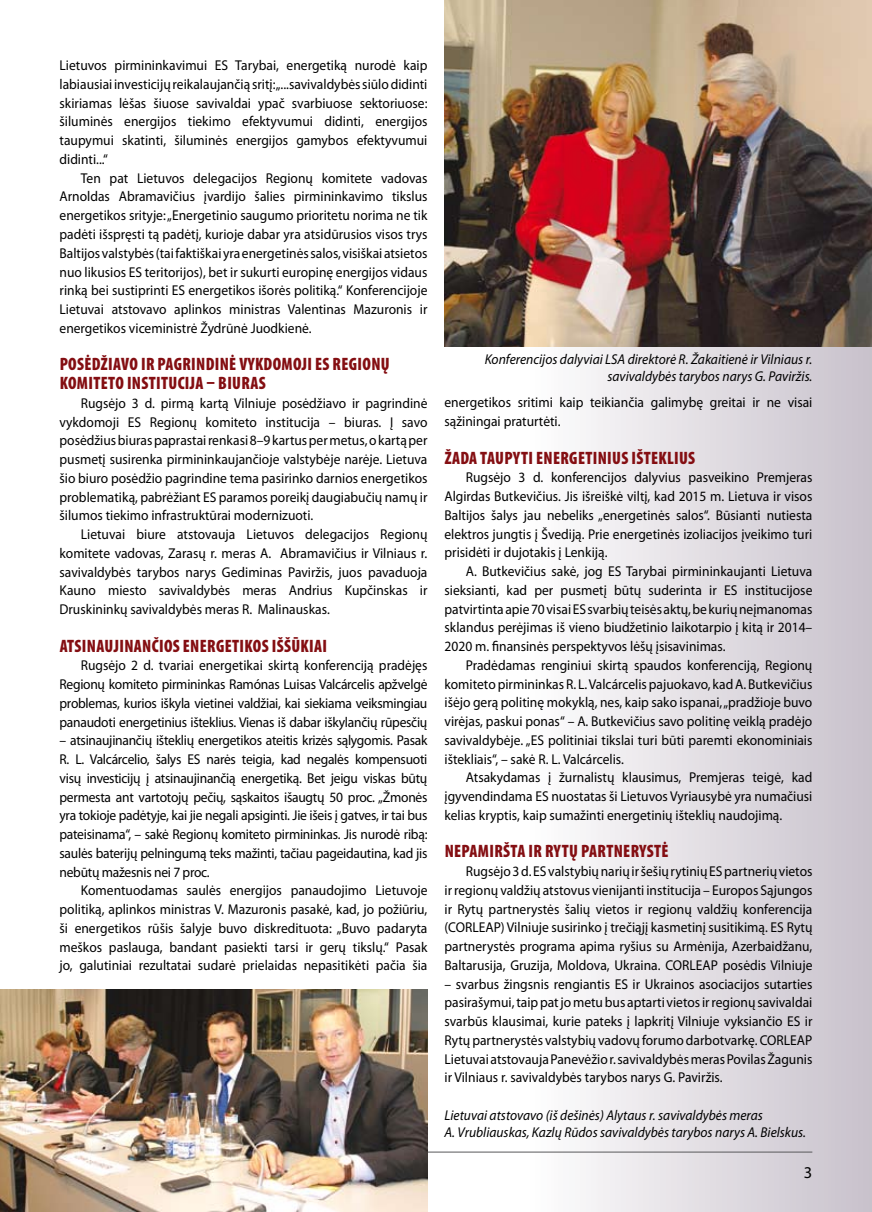
<style>
.page{position:relative;width:872px;height:1212px;background:#fff}
.page>*{position:absolute;margin:0;border:0;box-sizing:border-box;transform-origin:0 0}
.t1{font:900 condensed 18px/18.8px "Myriad Pro";letter-spacing:.02em;color:#840e12;scale:.95 1}
.t2{font:14.25px/18.8px "Myriad Pro";color:#000;text-align:justify;scale:.95 1}
.t3{font:italic 14.25px/17.1px "Myriad Pro";color:#000;text-align:right;scale:.95 1}
</style>
<div class="page">
<div style="left:526px;top:0;width:346px;height:1212px;background:linear-gradient(to right,#fffefe,#c8c1cb)"></div>
<hr style="left:60px;top:1152px;width:752px;height:1px;background:#58585a">
<img style="left:445px;top:0;width:427px;height:346px">
<img style="left:0;top:989px;width:427px;height:223px">
<p class="t2" style="left:60px;top:56px;width:389px">Lietuvos pirmininkavimui ES Tarybai, energetiką nurodė kaip labiausiai investicijų reikalaujančią sritį: „...savivaldybės siūlo didinti skiriamas lėšas šiuose savivaldai ypač svarbiuose sektoriuose: šiluminės energijos tiekimo efektyvumui didinti, energijos taupymui skatinti, šiluminės energijos gamybos efektyvumui didinti...“</p>
<p class="t2" style="left:60px;top:168px;width:389px;text-indent:21px">Ten pat Lietuvos delegacijos Regionų komitete vadovas Arnoldas Abramavičius įvardijo šalies pirmininkavimo tikslus energetikos srityje: „Energetinio saugumo prioritetu norima ne tik padėti išspręsti tą padėtį, kurioje dabar yra atsidūrusios visos trys Baltijos valstybės (tai faktiškai yra energetinės salos, visiškai atsietos nuo likusios ES teritorijos), bet ir sukurti europinę energijos vidaus rinką bei sustiprinti ES energetikos išorės politiką.“ Konferencijoje Lietuvai atstovavo aplinkos ministras Valentinas Mazuronis ir energetikos viceministrė Žydrūnė Juodkienė.</p>
<p class="t1" style="left:60px;top:354px;width:349px">POSĖDŽIAVO IR PAGRINDINĖ VYKDOMOJI ES REGIONŲ<br>KOMITETO INSTITUCIJA – BIURAS</p>
<p class="t2" style="left:60px;top:393px;width:389px;text-indent:21px">Rugsėjo 3 d. pirmą kartą Vilniuje posėdžiavo ir pagrindinė vykdomoji ES Regionų komiteto institucija – biuras. Į savo posėdžius biuras paprastai renkasi 8–9 kartus per metus, o kartą per pusmetį susirenka pirmininkaujančioje valstybėje narėje. Lietuva šio biuro posėdžio pagrindine tema pasirinko darnios energetikos problematiką, pabrėžiant ES paramos poreikį daugiabučių namų ir šilumos tiekimo infrastruktūrai modernizuoti.</p>
<p class="t2" style="left:60px;top:525px;width:389px;text-indent:21px">Lietuvai biure atstovauja Lietuvos delegacijos Regionų komitete vadovas, Zarasų r. meras A. Abramavičius ir Vilniaus r. savivaldybės tarybos narys Gediminas Paviržis, juos pavaduoja Kauno miesto savivaldybės meras Andrius Kupčinskas ir Druskininkų savivaldybės meras R. Malinauskas.</p>
<p class="t1" style="left:60px;top:636px;width:283px">ATSINAUJINANČIOS ENERGETIKOS IŠŠŪKIAI</p>
<p class="t2" style="left:60px;top:656px;width:389px;text-indent:21px">Rugsėjo 2 d. tvariai energetikai skirtą konferenciją pradėjęs Regionų komiteto pirmininkas Ramónas Luisas Valcárcelis apžvelgė problemas, kurios iškyla vietinei valdžiai, kai siekiama veiksmingiau panaudoti energetinius išteklius. Vienas iš dabar iškylančių rūpesčių</p>
<p class="t2" style="left:60px;top:731px;width:389px">– atsinaujinančių išteklių energetikos ateitis krizės sąlygomis. Pasak R. L. Valcárcelio, šalys ES narės teigia, kad negalės kompensuoti visų investicijų į atsinaujinančią energetiką. Bet jeigu viskas būtų permesta ant vartotojų pečių, sąskaitos išaugtų 50 proc. „Žmonės yra tokioje padėtyje, kai jie negali apsiginti. Jie išeis į gatves, ir tai bus pateisinama“, – sakė Regionų komiteto pirmininkas. Jis nurodė ribą: saulės baterijų pelningumą teks mažinti, tačiau pageidautina, kad jis nebūtų mažesnis nei 7 proc.</p>
<p class="t2" style="left:60px;top:881px;width:389px;text-indent:21px">Komentuodamas saulės energijos panaudojimo Lietuvoje politiką, aplinkos ministras V. Mazuronis pasakė, kad, jo požiūriu, ši energetikos rūšis šalyje buvo diskredituota: „Buvo padaryta meškos paslauga, bandant pasiekti tarsi ir gerų tikslų.“ Pasak jo, galutiniai rezultatai sudarė prielaidas nepasitikėti pačia šia</p>
<p class="t3" style="left:485px;top:350px;width:346px">Konferencijos dalyviai LSA direktorė R. Žakaitienė ir Vilniaus r. savivaldybės tarybos narys G. Paviržis.</p>
<p class="t2" style="left:444px;top:393px;width:389px">energetikos sritimi kaip teikiančia galimybę greitai ir ne visai sąžiningai praturtėti.</p>
<p class="t1" style="left:445px;top:448px;width:265px">ŽADA TAUPYTI ENERGETINIUS IŠTEKLIUS</p>
<p class="t2" style="left:444px;top:468px;width:389px;text-indent:21px">Rugsėjo 3 d. konferencijos dalyvius pasveikino Premjeras Algirdas Butkevičius. Jis išreiškė viltį, kad 2015 m. Lietuva ir visos Baltijos šalys jau nebeliks „energetinės salos“. Būsianti nutiesta elektros jungtis į Švediją. Prie energetinės izoliacijos įveikimo turi prisidėti ir dujotakis į Lenkiją.</p>
<p class="t2" style="left:444px;top:562px;width:389px;text-indent:21px">A. Butkevičius sakė, jog ES Tarybai pirmininkaujanti Lietuva sieksianti, kad per pusmetį būtų suderinta ir ES institucijose patvirtinta apie 70 visai ES svarbių teisės aktų, be kurių neįmanomas sklandus perėjimas iš vieno biudžetinio laikotarpio į kitą ir 2014– 2020 m. finansinės perspektyvos lėšų įsisavinimas.</p>
<p class="t2" style="left:444px;top:655px;width:389px;text-indent:21px">Pradėdamas renginiui skirtą spaudos konferenciją, Regionų komiteto pirmininkas R. L. Valcárcelis pajuokavo, kad A. Butkevičius išėjo gerą politinę mokyklą, nes, kaip sako ispanai, „pradžioje buvo virėjas, paskui ponas“ – A. Butkevičius savo politinę veiklą pradėjo savivaldybėje. „ES politiniai tikslai turi būti paremti ekonominiais ištekliais“, – sakė R. L. Valcárcelis.</p>
<p class="t2" style="left:444px;top:768px;width:389px;text-indent:21px">Atsakydamas į žurnalistų klausimus, Premjeras teigė, kad įgyvendindama ES nuostatas ši Lietuvos Vyriausybė yra numačiusi kelias kryptis, kaip sumažinti energetinių išteklių naudojimą.</p>
<p class="t1" style="left:445px;top:841px;width:237px">NEPAMIRŠTA IR RYTŲ PARTNERYSTĖ</p>
<p class="t2" style="left:444px;top:862px;width:389px;text-indent:21px">Rugsėjo 3 d. ES valstybių narių ir šešių rytinių ES partnerių vietos ir regionų valdžių atstovus vienijanti institucija – Europos Sąjungos ir Rytų partnerystės šalių vietos ir regionų valdžių konferencija (CORLEAP) Vilniuje susirinko į trečiąjį kasmetinį susitikimą. ES Rytų partnerystės programa apima ryšius su Armėnija, Azerbaidžanu, Baltarusija, Gruzija, Moldova, Ukraina. CORLEAP posėdis Vilniuje</p>
<p class="t2" style="left:444px;top:974px;width:389px">– svarbus žingsnis rengiantis ES ir Ukrainos asociacijos sutarties pasirašymui, taip pat jo metu bus aptarti vietos ir regionų savivaldai svarbūs klausimai, kurie pateks į lapkritį Vilniuje vyksiančio ES ir Rytų partnerystės valstybių vadovų forumo darbotvarkę. CORLEAP Lietuvai atstovauja Panevėžio r. savivaldybės meras Povilas Žagunis ir Vilniaus r. savivaldybės tarybos narys G. Paviržis.</p>
<p class="t3" style="left:444px;top:1106px;width:382px;text-align:left">Lietuvai atstovavo (iš dešinės) Alytaus r. savivaldybės meras<br>A. Vrubliauskas, Kazlų Rūdos savivaldybės tarybos narys A. Bielskus.</p>
</div>
